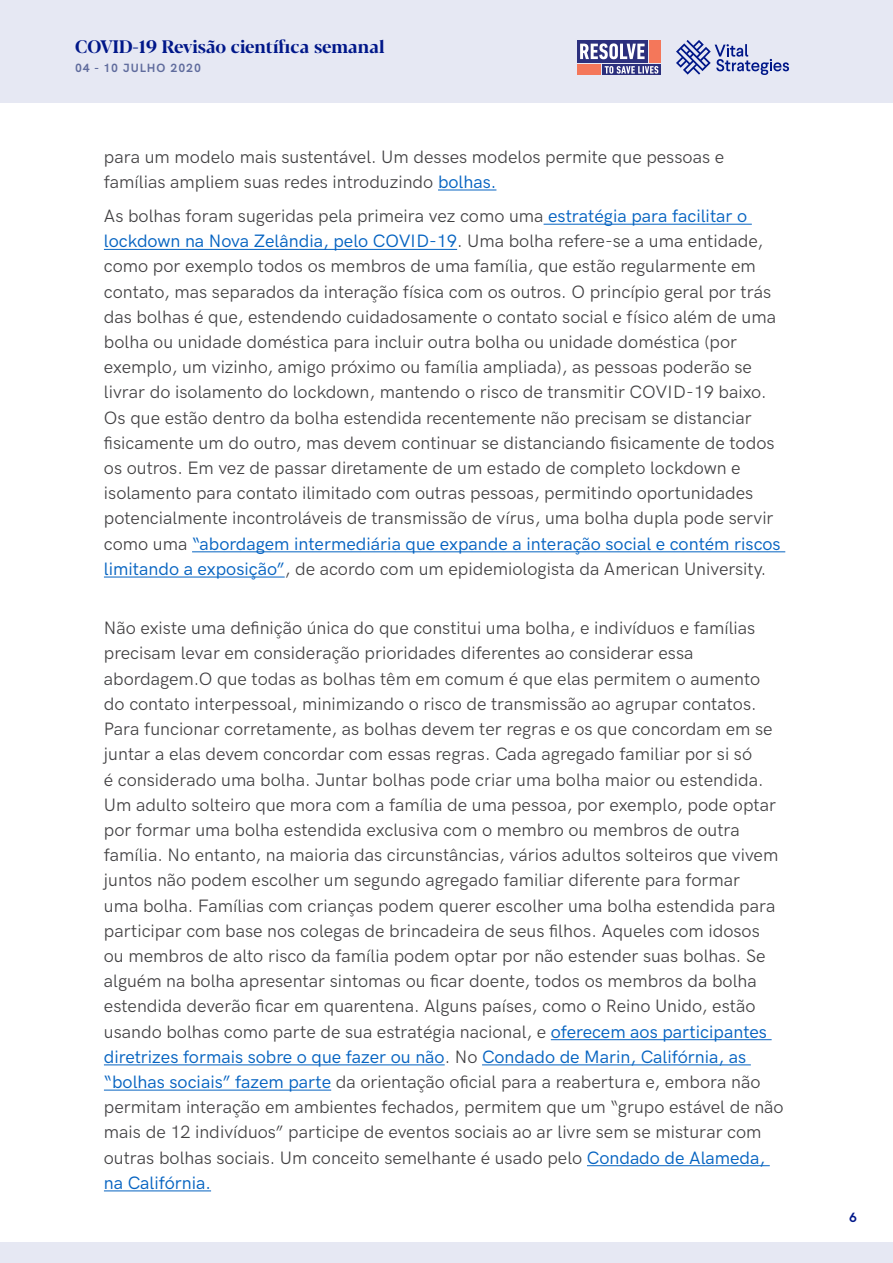
<style>
.page{position:relative;width:893px;height:1263px;background:#fff}
.page>*{position:absolute;margin:0;border:0;box-sizing:border-box;transform-origin:0 0}
.t1{font:18px/25.2px "HK Grotesk Pro";color:#414042}
.t2{font:700 18px "Blacker Display";color:#001789}
.t3{font:700 13.5px "HK Grotesk Pro";color:#001789}
.t4{font:700 12px "HK Grotesk Pro";letter-spacing:.08em;color:#606c9d}
.s1{color:#0563c1}
</style>
<div class="page">
<div style="left:0;top:1242px;width:893px;height:21px;background:#e6e8f3"></div>
<div style="left:0;top:0;width:893px;height:103px;background:#e6e8f3"></div>
<div style="left:577px;top:40px;width:71px;height:22px;background:#2c307d"></div>
<div style="left:649px;top:40px;width:11px;height:22px;background:#f4775a"></div>
<div style="left:602px;top:64px;width:58px;height:11px;background:#2c307d"></div>
<div style="left:577px;top:64px;width:24px;height:11px;background:#f4775a"></div>
<svg style="left:605px;top:66px;width:53px;height:8px"></svg>
<svg style="left:580px;top:43px;width:65px;height:16px"></svg>
<svg style="left:676px;top:40px;width:113px;height:35px"></svg>
<hr style="left:438px;top:190px;width:58px;height:1px;background:#0563c1">
<hr style="left:544px;top:224px;width:208px;height:1px;background:#0563c1">
<hr style="left:104px;top:249px;width:353px;height:1px;background:#0563c1">
<hr style="left:192px;top:551px;width:593px;height:1px;background:#0563c1">
<hr style="left:104px;top:577px;width:181px;height:1px;background:#0563c1">
<hr style="left:551px;top:1039px;width:221px;height:1px;background:#0563c1">
<hr style="left:104px;top:1064px;width:341px;height:1px;background:#0563c1">
<hr style="left:482px;top:1064px;width:269px;height:1px;background:#0563c1">
<hr style="left:104px;top:1090px;width:227px;height:1px;background:#0563c1">
<hr style="left:587px;top:1165px;width:183px;height:1px;background:#0563c1">
<hr style="left:104px;top:1190px;width:107px;height:1px;background:#0563c1">
<p class="t2" style="left:75px;top:36px;width:311px">COVID-19 Revisão científica semanal</p>
<p class="t4" style="left:75px;top:59px;width:128px">04 - 10 JULHO 2020</p>
<p class="t1" style="left:104px;top:142px;width:622px">para um modelo mais sustentável. Um desses modelos permite que pessoas e famílias ampliem suas redes introduzindo <span class="s1">bolhas.</span></p>
<p class="t1" style="left:104px;top:202px;width:678px">As bolhas foram sugeridas pela primeira vez como uma <span class="s1">estratégia para facilitar o lockdown na Nova Zelândia, pelo COVID-19</span>. Uma bolha refere-se a uma entidade, como por exemplo todos os membros de uma família, que estão regularmente em contato, mas separados da interação física com os outros. O princípio geral por trás das bolhas é que, estendendo cuidadosamente o contato social e físico além de uma bolha ou unidade doméstica para incluir outra bolha ou unidade doméstica (por exemplo, um vizinho, amigo próximo ou família ampliada), as pessoas poderão se livrar do isolamento do lockdown, mantendo o risco de transmitir COVID-19 baixo.<br>Os que estão dentro da bolha estendida recentemente não precisam se distanciar fisicamente um do outro, mas devem continuar se distanciando fisicamente de todos os outros. Em vez de passar diretamente de um estado de completo lockdown e isolamento para contato ilimitado com outras pessoas, permitindo oportunidades potencialmente incontroláveis de transmissão de vírus, uma bolha dupla pode servir como uma <span class="s1">“abordagem intermediária que expande a interação social e contém riscos limitando a exposição”</span>, de acordo com um epidemiologista da American University.</p>
<p class="t1" style="left:104px;top:614px;width:681px">Não existe uma definição única do que constitui uma bolha, e indivíduos e famílias precisam levar em consideração prioridades diferentes ao considerar essa abordagem.O que todas as bolhas têm em comum é que elas permitem o aumento do contato interpessoal, minimizando o risco de transmissão ao agrupar contatos.<br>Para funcionar corretamente, as bolhas devem ter regras e os que concordam em se juntar a elas devem concordar com essas regras. Cada agregado familiar por si só<br>é considerado uma bolha. Juntar bolhas pode criar uma bolha maior ou estendida.<br>Um adulto solteiro que mora com a família de uma pessoa, por exemplo, pode optar por formar uma bolha estendida exclusiva com o membro ou membros de outra família. No entanto, na maioria das circunstâncias, vários adultos solteiros que vivem juntos não podem escolher um segundo agregado familiar diferente para formar<br>uma bolha. Famílias com crianças podem querer escolher uma bolha estendida para participar com base nos colegas de brincadeira de seus filhos. Aqueles com idosos ou membros de alto risco da família podem optar por não estender suas bolhas. Se alguém na bolha apresentar sintomas ou ficar doente, todos os membros da bolha estendida deverão ficar em quarentena. Alguns países, como o Reino Unido, estão usando bolhas como parte de sua estratégia nacional, e <span class="s1">oferecem aos participantes diretrizes formais sobre o que fazer ou não</span>. No <span class="s1">Condado de Marin, Califórnia, as “bolhas sociais” fazem parte</span> da orientação oficial para a reabertura e, embora não permitam interação em ambientes fechados, permitem que um “grupo estável de não mais de 12 indivíduos” participe de eventos sociais ao ar livre sem se misturar com outras bolhas sociais. Um conceito semelhante é usado pelo <span class="s1">Condado de Alameda, na Califórnia.</span></p>
<p class="t3" style="left:849px;top:1207px;width:9px">6</p>
</div>
